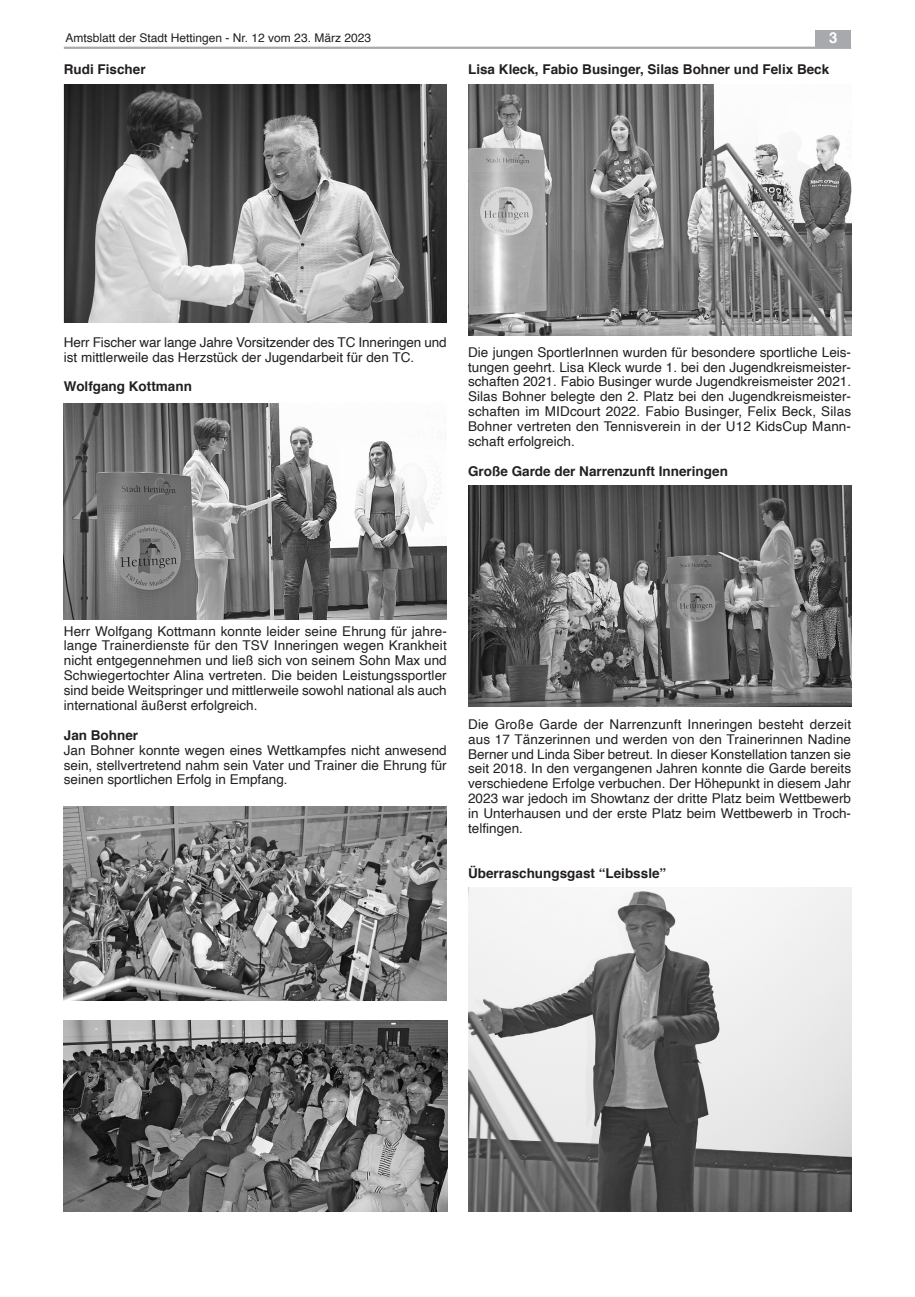
<style>
.page{position:relative;width:915px;height:1297px;background:#fff}
.page>*{position:absolute;margin:0;border:0;box-sizing:border-box;transform-origin:0 0}
.t1{font:700 15px "Helvetica";color:#fff}
.t2{font:13.5px/14.9px "Helvetica 2";color:#231f20;text-align:justify}
.t3{font:700 13.5px "Helvetica";color:#231f20}
.t4{font:12px "Helvetica 2";color:#231f20}
</style>
<div class="page">
<hr style="left:64px;top:47px;width:786px;height:2px;background:#a8a9ad">
<div style="left:815px;top:30px;width:35px;height:17px;background:#a8a9ad"></div>
<img style="left:64px;top:84px;width:382px;height:238px">
<img style="left:64px;top:403px;width:382px;height:216px">
<img style="left:468px;top:84px;width:382px;height:251px">
<img style="left:468px;top:486px;width:382px;height:221px">
<img style="left:63px;top:807px;width:383px;height:194px">
<img style="left:64px;top:1020px;width:383px;height:192px">
<img style="left:468px;top:887px;width:383px;height:325px">
<p class="t4" style="left:65px;top:33px;width:307px">Amtsblatt der Stadt Hettingen - Nr. 12 vom 23. März 2023</p>
<p class="t1" style="left:829px;top:32px;width:10px">3</p>
<p class="t3" style="left:64px;top:64px;width:83px">Rudi Fischer</p>
<p class="t3" style="left:468px;top:64px;width:362px">Lisa Kleck, Fabio Businger, Silas Bohner und Felix Beck</p>
<p class="t2" style="left:64px;top:336px;width:384px">Herr Fischer war lange Jahre Vorsitzender des TC Inneringen und ist mittlerweile das Herzstück der Jugendarbeit für den TC.</p>
<p class="t3" style="left:64px;top:381px;width:129px">Wolfgang Kottmann</p>
<p class="t2" style="left:468px;top:346px;width:384px">Die jungen SportlerInnen wurden für besondere sportliche Leis&shy;tungen geehrt. Lisa Kleck wurde 1. bei den Jugendkreismeister&shy;schaften 2021. Fabio Businger wurde Jugendkreismeister 2021.<br>Silas Bohner belegte den 2. Platz bei den Jugendkreismeister&shy;schaften im MIDcourt 2022. Fabio Businger, Felix Beck, Silas Bohner vertreten den Tennisverein in der U12 KidsCup Mann&shy;schaft erfolgreich.</p>
<p class="t3" style="left:468px;top:465px;width:261px">Große Garde der Narrenzunft Inneringen</p>
<p class="t2" style="left:64px;top:624px;width:384px">Herr Wolfgang Kottmann konnte leider seine Ehrung für jahre&shy;lange Trainerdienste für den TSV Inneringen wegen Krankheit nicht entgegennehmen und ließ sich von seinem Sohn Max und Schwiegertochter Alina vertreten. Die beiden Leistungssportler sind beide Weitspringer und mittlerweile sowohl national als auch international äußerst erfolgreich.</p>
<p class="t3" style="left:64px;top:729px;width:76px">Jan Bohner</p>
<p class="t2" style="left:64px;top:744px;width:384px">Jan Bohner konnte wegen eines Wettkampfes nicht anwesend sein, stellvertretend nahm sein Vater und Trainer die Ehrung für seinen sportlichen Erfolg in Empfang.</p>
<p class="t2" style="left:468px;top:718px;width:384px">Die Große Garde der Narrenzunft Inneringen besteht derzeit aus 17 Tänzerinnen und werden von den Trainerinnen Nadine Berner und Linda Siber betreut. In dieser Konstellation tanzen sie seit 2018. In den vergangenen Jahren konnte die Garde bereits verschiedene Erfolge verbuchen. Der Höhepunkt in diesem Jahr 2023 war jedoch im Showtanz der dritte Platz beim Wettbewerb in Unterhausen und der erste Platz beim Wettbewerb in Troch&shy;telfingen.</p>
<p class="t3" style="left:468px;top:867px;width:200px">Überraschungsgast “Leibssle”</p>
</div>
